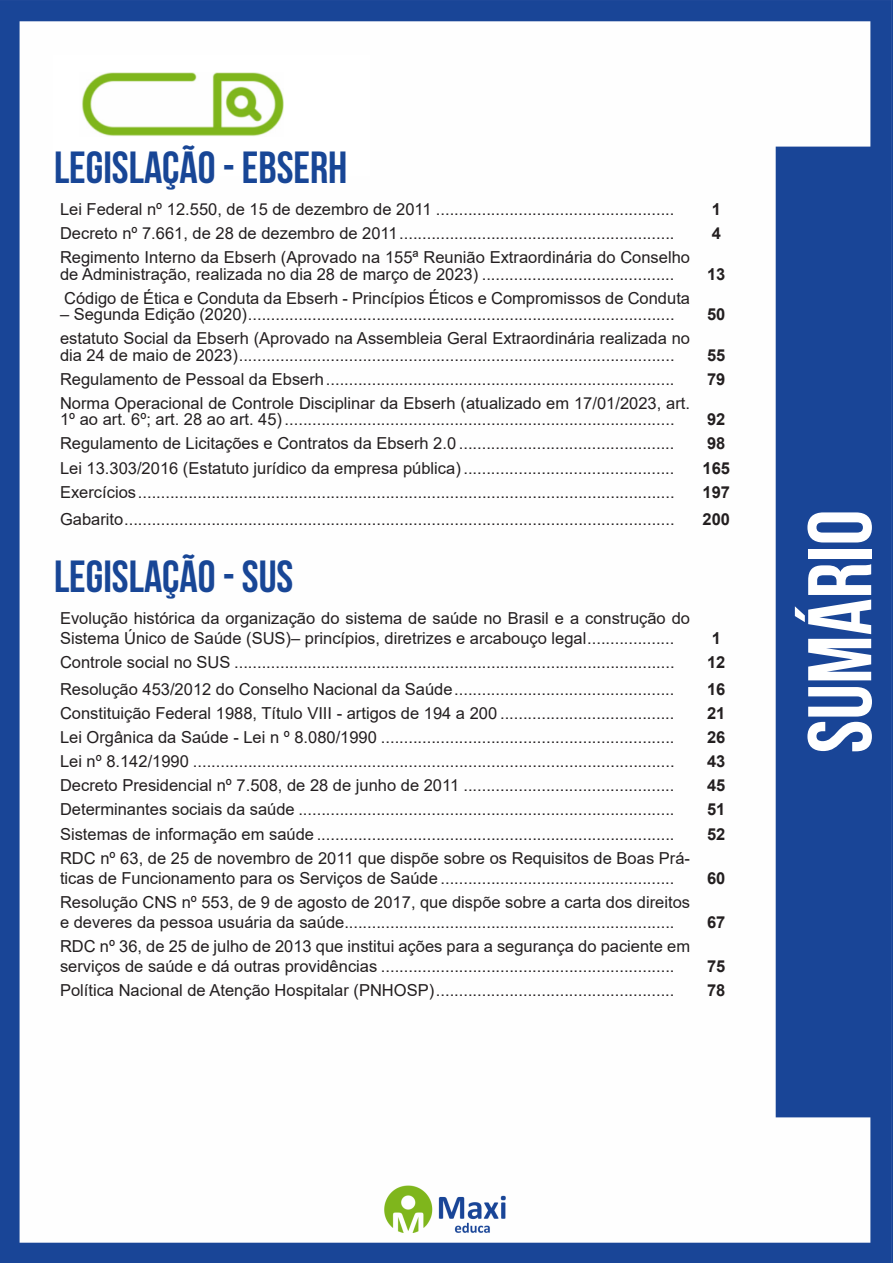
<style>
.page{position:relative;width:893px;height:1263px;background:#fff}
.page>*{position:absolute;margin:0;border:0;box-sizing:border-box;transform-origin:0 0}
.t1{font:700 90px "Bebas Neue";color:#fff}
.t2{font:700 45px "Bebas Neue";color:#184696}
.ALTERNATIVAS{font:16.5px/19.8px "Arial";color:#231f20}
.INDICE{font:700 16.5px "Arial";color:#231f20}
.TITULO_DE_LEI{font:700 16.5px "Arial";color:#231f20}
</style>
<div class="page">
<img style="left:0;top:0;width:893px;height:1263px">
<div style="left:53px;top:55px;width:317px;height:121px;background:#fff"></div>
<img style="left:82px;top:72px;width:201px;height:64px">
<p class="t2" style="left:54px;top:142px;width:295px">LEGISLAÇÃO - EBSERH</p>
<p class="ALTERNATIVAS" style="left:60px;top:199px;width:616px">Lei Federal nº 12.550, de 15 de dezembro de 2011 ....................................................</p>
<p class="INDICE" style="left:712px;top:198px;width:11px">1</p>
<p class="ALTERNATIVAS" style="left:60px;top:223px;width:616px">Decreto nº 7.661, de 28 de dezembro de 2011............................................................</p>
<p class="INDICE" style="left:712px;top:222px;width:11px">4</p>
<p class="ALTERNATIVAS" style="left:60px;top:249px;width:632px;line-height:16.5px">Regimento Interno da Ebserh (Aprovado na 155ª Reunião Extraordinária do Conselho de Administração, realizada no dia 28 de março de 2023) ..........................................</p>
<p class="INDICE" style="left:707px;top:262px;width:20px">13</p>
<p class="ALTERNATIVAS" style="left:64px;top:288px;width:627px">Código de Ética e Conduta da Ebserh - Princípios Éticos e Compromissos de Conduta</p>
<p class="ALTERNATIVAS" style="left:60px;top:304px;width:616px">– Segunda Edição (2020).............................................................................................</p>
<p class="INDICE" style="left:707px;top:303px;width:20px">50</p>
<p class="ALTERNATIVAS" style="left:60px;top:330px;width:632px;line-height:16.5px">estatuto Social da Ebserh (Aprovado na Assembleia Geral Extraordinária realizada no dia 24 de maio de 2023)...............................................................................................</p>
<p class="INDICE" style="left:707px;top:343px;width:20px">55</p>
<p class="ALTERNATIVAS" style="left:60px;top:369px;width:616px">Regulamento de Pessoal da Ebserh............................................................................</p>
<p class="INDICE" style="left:707px;top:367px;width:20px">79</p>
<p class="ALTERNATIVAS" style="left:60px;top:395px;width:632px;line-height:16.5px">Norma Operacional de Controle Disciplinar da Ebserh (atualizado em 17/01/2023, art.<br>1º ao art. 6º; art. 28 ao art. 45).....................................................................................</p>
<p class="INDICE" style="left:707px;top:408px;width:20px">92</p>
<p class="ALTERNATIVAS" style="left:60px;top:433px;width:616px">Regulamento de Licitações e Contratos da Ebserh 2.0 ...............................................</p>
<p class="INDICE" style="left:707px;top:432px;width:20px">98</p>
<p class="ALTERNATIVAS" style="left:60px;top:458px;width:616px">Lei 13.303/2016 (Estatuto jurídico da empresa pública) ..............................................</p>
<p class="INDICE" style="left:702px;top:457px;width:29px">165</p>
<p class="ALTERNATIVAS" style="left:60px;top:482px;width:616px">Exercícios.....................................................................................................................</p>
<p class="TITULO_DE_LEI" style="left:702px;top:481px;width:29px">197</p>
<p class="ALTERNATIVAS" style="left:60px;top:509px;width:616px">Gabarito........................................................................................................................</p>
<p class="INDICE" style="left:702px;top:508px;width:29px">200</p>
<p class="t2" style="left:54px;top:552px;width:241px">LEGISLAÇÃO - SUS</p>
<p class="ALTERNATIVAS" style="left:60px;top:608px;width:632px">Evolução histórica da organização do sistema de saúde no Brasil e a construção do<br>Sistema Único de Saúde (SUS)– princípios, diretrizes e arcabouço legal...................</p>
<p class="INDICE" style="left:712px;top:627px;width:11px">1</p>
<p class="ALTERNATIVAS" style="left:60px;top:652px;width:616px">Controle social no SUS ................................................................................................</p>
<p class="INDICE" style="left:707px;top:651px;width:20px">12</p>
<p class="ALTERNATIVAS" style="left:60px;top:679px;width:616px">Resolução 453/2012 do Conselho Nacional da Saúde................................................</p>
<p class="INDICE" style="left:707px;top:677px;width:20px">16</p>
<p class="ALTERNATIVAS" style="left:60px;top:703px;width:616px">Constituição Federal 1988, Título VIII - artigos de 194 a 200 ......................................</p>
<p class="INDICE" style="left:707px;top:702px;width:20px">21</p>
<p class="ALTERNATIVAS" style="left:60px;top:727px;width:616px">Lei Orgânica da Saúde - Lei n º 8.080/1990 ................................................................</p>
<p class="INDICE" style="left:707px;top:726px;width:20px">26</p>
<p class="ALTERNATIVAS" style="left:60px;top:751px;width:616px">Lei nº 8.142/1990 .........................................................................................................</p>
<p class="INDICE" style="left:707px;top:750px;width:20px">43</p>
<p class="ALTERNATIVAS" style="left:60px;top:775px;width:616px">Decreto Presidencial nº 7.508, de 28 de junho de 2011 ..............................................</p>
<p class="INDICE" style="left:707px;top:774px;width:20px">45</p>
<p class="ALTERNATIVAS" style="left:60px;top:799px;width:616px">Determinantes sociais da saúde ..................................................................................</p>
<p class="INDICE" style="left:707px;top:798px;width:20px">51</p>
<p class="ALTERNATIVAS" style="left:60px;top:824px;width:616px">Sistemas de informação em saúde ..............................................................................</p>
<p class="INDICE" style="left:707px;top:823px;width:20px">52</p>
<p class="ALTERNATIVAS" style="left:60px;top:848px;width:632px">RDC nº 63, de 25 de novembro de 2011 que dispõe sobre os Requisitos de Boas Prá&shy;ticas de Funcionamento para os Serviços de Saúde ...................................................</p>
<p class="TITULO_DE_LEI" style="left:707px;top:867px;width:20px">60</p>
<p class="ALTERNATIVAS" style="left:60px;top:892px;width:632px">Resolução CNS nº 553, de 9 de agosto de 2017, que dispõe sobre a carta dos direitos e deveres da pessoa usuária da saúde........................................................................</p>
<p class="ALTERNATIVAS" style="left:60px;top:936px;width:632px">RDC nº 36, de 25 de julho de 2013 que institui ações para a segurança do paciente em serviços de saúde e dá outras providências ................................................................</p>
<p class="INDICE" style="left:707px;top:910px;width:20px">67</p>
<p class="INDICE" style="left:707px;top:954px;width:20px">75</p>
<p class="ALTERNATIVAS" style="left:60px;top:980px;width:616px">Política Nacional de Atenção Hospitalar (PNHOSP)....................................................</p>
<p class="INDICE" style="left:707px;top:978px;width:20px">78</p>
<h1 class="t1" style="left:791px;top:753px;width:245px;rotate:-90deg">SUMÁRIO</h1>
</div>
